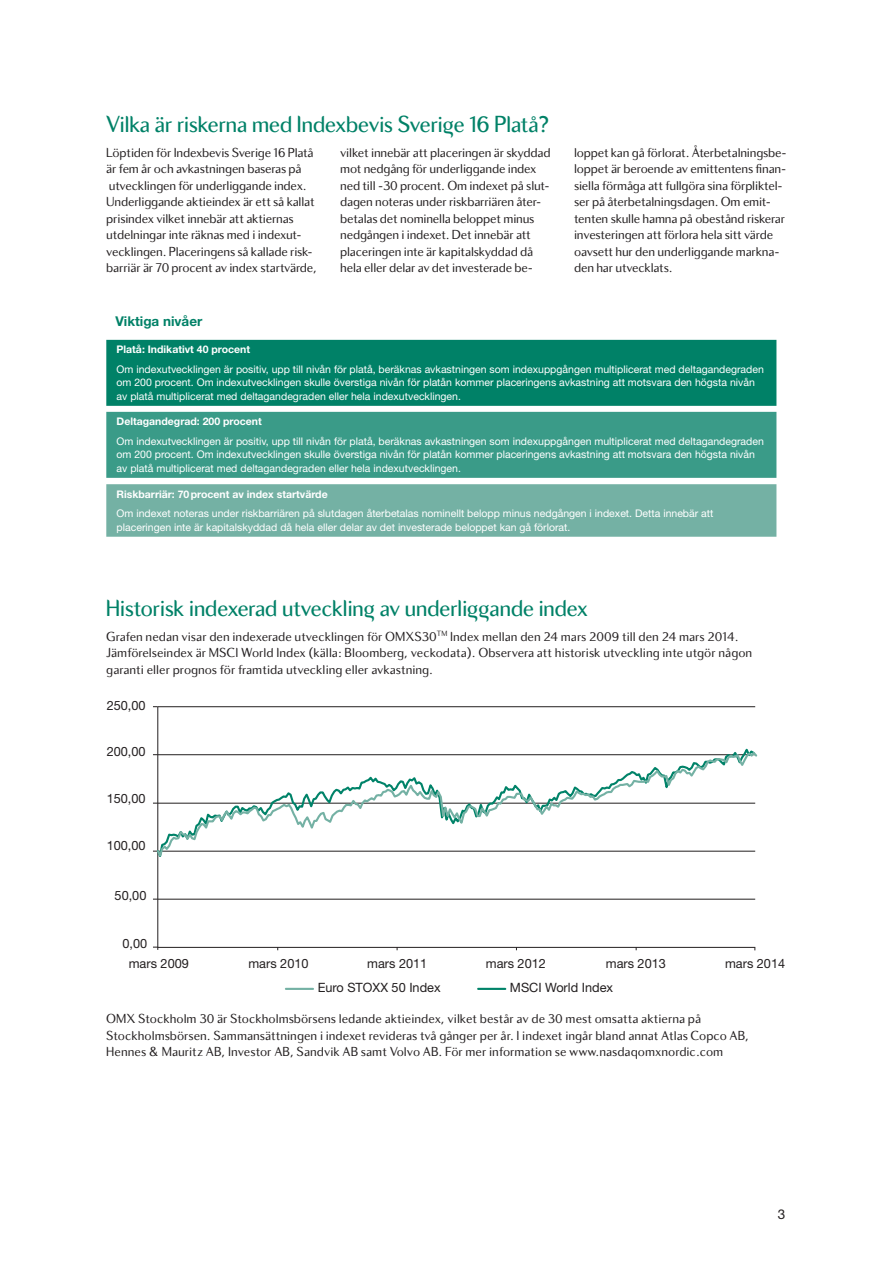
<style>
.page{position:relative;width:893px;height:1263px;background:#fff}
.page>*{position:absolute;margin:0;border:0;box-sizing:border-box;transform-origin:0 0}
.t1{font:24px "Skandia Display";color:#008167}
.t2{font:13.5px/16.5px "Skandia Text";letter-spacing:-.015em;color:#231f20}
.t3{font:700 13.5px "Helvetica Neue LT Pro";color:#008167}
.t4{font:13.5px "Helvetica Neue LT Pro";color:#231f20}
.t5{font:12.75px "Helvetica Neue";color:#231f20}
.t6{font:10.5px/13.5px "Helvetica Neue LT Pro";color:#fff}
.t7{font:700 10.5px "Helvetica Neue LT Pro";color:#fff}
</style>
<div class="page">
<div style="left:106px;top:340px;width:670px;height:66px;background:#008167"></div>
<div style="left:106px;top:412px;width:670px;height:66px;background:#3a9b88"></div>
<div style="left:106px;top:484px;width:670px;height:53px;background:#74b1a4"></div>
<hr style="left:158px;top:899px;width:597px;height:1px;background:#231f20">
<hr style="left:158px;top:706px;width:597px;height:1px;background:#231f20">
<hr style="left:157px;top:707px;width:1px;height:240px;background:#231f20">
<hr style="left:158px;top:947px;width:597px;height:1px;background:#231f20">
<svg style="left:155px;top:750px;width:603px;height:111px"></svg>
<hr style="left:286px;top:988px;width:27px;height:2px;background:#74b1a4">
<hr style="left:478px;top:988px;width:27px;height:2px;background:#008369">
<h1 class="t1" style="left:106px;top:115px;width:444px">Vilka är riskerna med Indexbevis Sveri¯e 16 Platå?</h1>
<p class="t2" style="left:106px;top:145px;width:212px">Löptiden för Indexbevis Sverige 16 Platå är fem år och avkastningen baseras på utvecklingen för underliggande index.<br>Underliggande aktieindex är ett så kallat prisindex vilket innebär att aktiernas utdelningar inte räknas med i indexut&shy;vecklingen. Placeringens så kallade risk&shy;barriär är 70 procent av index startvärde,</p>
<p class="t2" style="left:340px;top:145px;width:212px">vilket innebär att placeringen är skyddad mot nedgång för underliggande index ned till -30 procent. Om indexet på slut&shy;dagen noteras under riskbarriären åter&shy;betalas det nominella beloppet minus nedgången i indexet. Det innebär att placeringen inte är kapitalskyddad då hela eller delar av det investerade be-</p>
<p class="t2" style="left:574px;top:145px;width:214px">loppet kan gå förlorat. Återbetalningsbe&shy;loppet är beroende av emittentens finan&shy;siella förmåga att fullgöra sina förpliktel&shy;ser på återbetalningsdagen. Om emit&shy;tenten skulle hamna på obestånd riskerar investeringen att förlora hela sitt värde oavsett hur den underliggande markna&shy;den har utvecklats.</p>
<p class="t3" style="left:116px;top:317px;width:88px">Viktiga nivåer</p>
<p class="t7" style="left:117px;top:346px;width:135px">Platå: Indikativt 40 procent</p>
<p class="t6" style="left:117px;top:364px;width:649px">Om indexutvecklingen är positiv, upp till nivån för platå, beräknas avkastningen som indexuppgången multiplicerat med deltagandegraden om 200 procent. Om indexutvecklingen skulle överstiga nivån för platån kommer placeringens avkastning att motsvara den högsta nivån av platå multiplicerat med deltagandegraden eller hela indexutvecklingen.</p>
<p class="t7" style="left:117px;top:418px;width:147px">Deltagandegrad: 200 procent</p>
<p class="t6" style="left:117px;top:436px;width:649px">Om indexutvecklingen är positiv, upp till nivån för platå, beräknas avkastningen som indexuppgången multiplicerat med deltagandegraden om 200 procent. Om indexutvecklingen skulle överstiga nivån för platån kommer placeringens avkastning att motsvara den högsta nivån av platå multiplicerat med deltagandegraden eller hela indexutvecklingen.</p>
<p class="t7" style="left:117px;top:490px;width:213px">Riskbarriär: 70 procent av index startvärde</p>
<p class="t6" style="left:117px;top:508px;width:598px">Om indexet noteras under riskbarriären på slutdagen återbetalas nominellt belopp minus nedgången i indexet. Detta innebär att placeringen inte är kapitalskyddad då hela eller delar av det investerade beloppet kan gå förlorat.</p>
<h1 class="t1" style="left:106px;top:599px;width:483px">Historisk indexerad utvecklin¯ av underli¯¯ande index</h1>
<p class="t2" style="left:106px;top:629px;width:647px">Grafen nedan visar den indexerade utvecklingen för OMXS30<sup>TM</sup> Index mellan den 24 mars 2009 till den 24 mars 2014.<br>Jämförelseindex är MSCI World Index (källa: Bloomberg, veckodata). Observera att historisk utveckling inte utgör någon garanti eller prognos för framtida utveckling eller avkastning.</p>
<p class="t5" style="left:107px;top:698px;width:40px">250,00</p>
<p class="t5" style="left:107px;top:744px;width:40px">200,00</p>
<p class="t5" style="left:107px;top:791px;width:40px">150,00</p>
<p class="t5" style="left:107px;top:838px;width:40px">100,00</p>
<p class="t5" style="left:115px;top:888px;width:33px">50,00</p>
<p class="t5" style="left:122px;top:936px;width:26px">0,00</p>
<p class="t5" style="left:129px;top:956px;width:62px">mars 2009</p>
<p class="t5" style="left:248px;top:956px;width:62px">mars 2010</p>
<p class="t5" style="left:367px;top:956px;width:62px">mars 2011</p>
<p class="t5" style="left:486px;top:956px;width:62px">mars 2012</p>
<p class="t5" style="left:606px;top:956px;width:62px">mars 2013</p>
<p class="t5" style="left:725px;top:956px;width:62px">mars 2014</p>
<p class="t5" style="left:318px;top:980px;width:124px">Euro STOXX 50 Index</p>
<p class="t5" style="left:510px;top:980px;width:105px">MSCI World Index</p>
<p class="t2" style="left:106px;top:1012px;width:644px">OMX Stockholm 30 är Stockholmsbörsens ledande aktieindex, vilket består av de 30 mest omsatta aktierna på<br>Stockholmsbörsen. Sammansättningen i indexet revideras två gånger per år. I indexet ingår bland annat Atlas Copco AB,<br>Hennes &amp; Mauritz AB, Investor AB, Sandvik AB samt Volvo AB. För mer information se www.nasdaqomxnordic.com</p>
<p class="t4" style="left:778px;top:1209px;width:9px">3</p>
</div>
